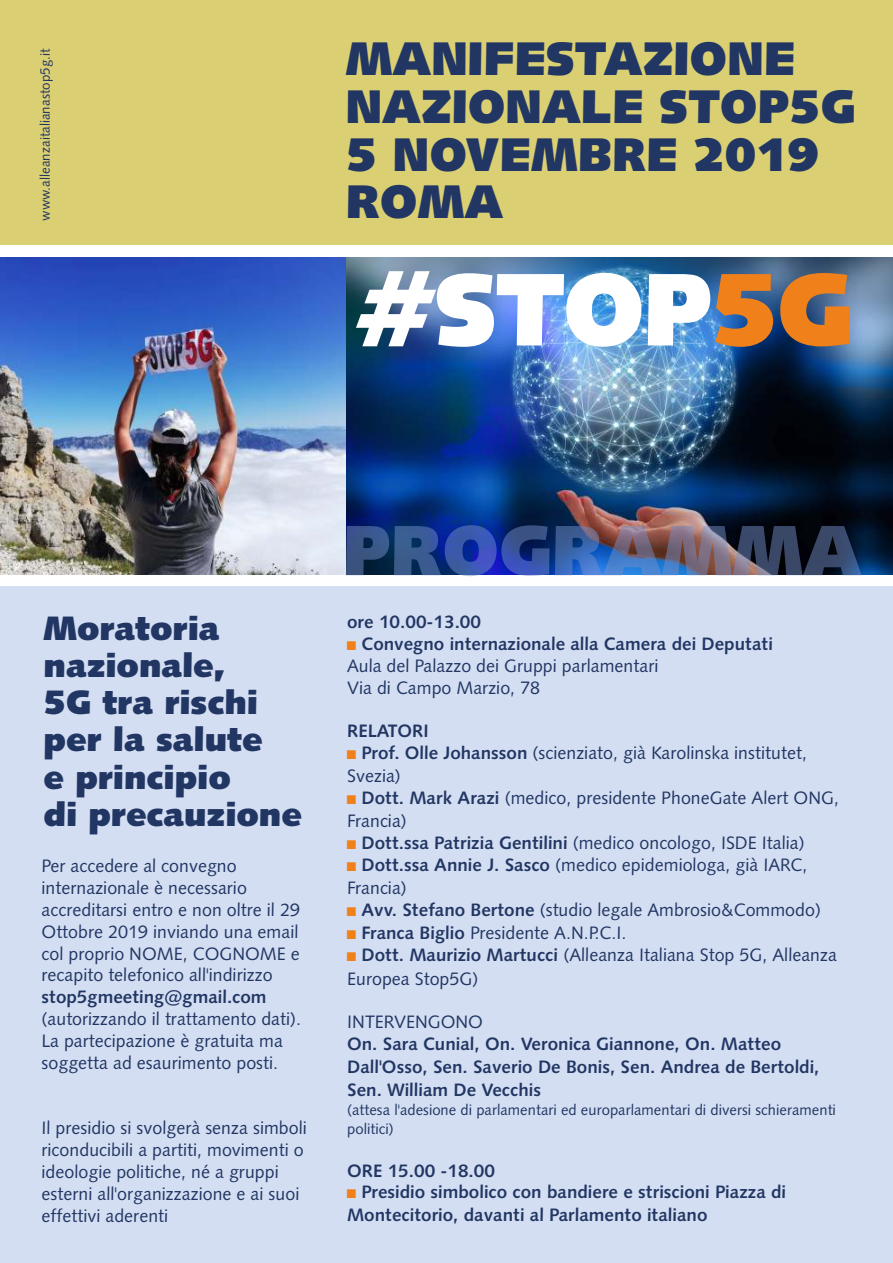
<style>
.page{position:relative;width:893px;height:1263px;background:#fff}
.page>*{position:absolute;margin:0;border:0;box-sizing:border-box;transform-origin:0 0}
.t1{font:103.5px "Humanist 531 BT Ultra Black A";letter-spacing:-.02em;color:#fff}
.t2{font:71.4px "Humanist 531 BT Ultra Black A";color:rgb(117 143 201/.5)}
.t3{font:47.25px/47.5px "Humanist 531 BT Ultra Black A";color:#213663}
.t4{font:33.9px/37px "Humanist 531 BT Ultra Black A";color:#213663}
.t5{font:18px/21.9px "Humanist 531 BT Roman A";color:#213663}
.t6{font:18px/23px "Humanist 531 BT Bold A";color:#213663}
.t7{font:15px/19.4px "Humanist 531 BT Roman A";color:#213663}
.t8{font:13.5px "Humanist 531 BT Roman A";color:#213663}
.s1{color:#f0801a}
.s2{font-family:"Humanist 531 BT Bold A"}
</style>
<div class="page">
<div style="left:0;top:586px;width:893px;height:677px;background:#d4def2"></div>
<div style="left:0;top:0;width:893px;height:245px;background:#dbcf73"></div>
<img style="left:0;top:258px;width:346px;height:316px">
<img style="left:346px;top:258px;width:547px;height:316px">
<p class="t8" style="left:40px;top:221px;width:174px;rotate:-90deg">www.alleanzaitalianastop5g.it</p>
<h3 class="t3" style="left:346px;top:39px;width:511px">MANIFESTAZIONE<br>NAZIONALE STOP5G<br>5 NOVEMBRE 2019<br>ROMA</h3>
<h1 class="t1" style="left:356px;top:267px;width:498px">#STOP<span class="s1">5G</span></h1>
<h3 class="t4" style="left:44px;top:613px;width:260px">Moratoria nazionale,<br>5G tra rischi per la salute<br>e principio<br>di precauzione</h3>
<p class="t5" style="left:42px;top:856px;width:260px">Per accedere al convegno internazionale è necessario accreditarsi entro e non oltre il 29<br>Ottobre 2019 inviando una email col proprio NOME, COGNOME e recapito telefonico all'indirizzo</p>
<p class="t6" style="left:42px;top:987px;width:227px">stop5gmeeting@gmail.com</p>
<p class="t5" style="left:42px;top:1009px;width:261px">(autorizzando il trattamento dati).<br>La partecipazione è gratuita ma soggetta ad esaurimento posti.</p>
<p class="t5" style="left:42px;top:1118px;width:267px">Il presidio si svolgerà senza simboli riconducibili a partiti, movimenti o ideologie politiche, né a gruppi esterni all'organizzazione e ai suoi effettivi aderenti</p>
<h2 class="t2" style="left:343px;top:521px;width:521px">PROGRAMMA</h2>
<p class="t6" style="left:362px;top:613px;width:413px;line-height:21.6px;text-indent:-14px">ore 10.00-13.00<br>Convegno internazionale alla Camera dei Deputati</p>
<p class="t5" style="left:347px;top:656px;width:313px">Aula del Palazzo dei Gruppi parlamentari<br>Via di Campo Marzio, 78</p>
<p class="t6" style="left:347px;top:721px;width:83px">RELATORI</p>
<p class="t5" style="left:347px;top:742px;width:461px;line-height:23.2px;text-indent:14px"><span class="s2">Prof. Olle Johansson</span> (scienziato, già Karolinska institutet,<br>Svezia)</p>
<p class="t5" style="left:362px;top:788px;width:479px"><span class="s2">Dott. Mark Arazi</span> (medico, presidente PhoneGate Alert ONG,</p>
<p class="t5" style="left:347px;top:812px;width:61px">Francia)</p>
<p class="t5" style="left:362px;top:833px;width:445px"><span class="s2">Dott.ssa Patrizia Gentilini</span> (medico oncologo, ISDE Italia)</p>
<p class="t5" style="left:362px;top:855px;width:447px"><span class="s2">Dott.ssa Annie J. Sasco</span> (medico epidemiologa, già IARC,</p>
<p class="t5" style="left:347px;top:879px;width:61px">Francia)</p>
<p class="t5" style="left:362px;top:900px;width:461px"><span class="s2">Avv. Stefano Bertone</span> (studio legale Ambrosio&amp;Commodo)</p>
<p class="t5" style="left:362px;top:924px;width:266px"><span class="s2">Franca Biglio</span> Presidente A.N.P.C.I.</p>
<p class="t5" style="left:362px;top:946px;width:477px"><span class="s2">Dott. Maurizio Martucci</span> (Alleanza Italiana Stop 5G, Alleanza</p>
<p class="t5" style="left:347px;top:969px;width:133px">Europea Stop5G)</p>
<p class="t5" style="left:347px;top:1013px;width:137px">INTERVENGONO</p>
<p class="t6" style="left:347px;top:1034px;width:474px">On. Sara Cunial, On. Veronica Giannone, On. Matteo<br>Dall'Osso, Sen. Saverio De Bonis, Sen. Andrea de Bertoldi,<br>Sen. William De Vecchis</p>
<p class="t7" style="left:347px;top:1101px;width:490px">(attesa l'adesione di parlamentari ed europarlamentari di diversi schieramenti politici)</p>
<p class="t6" style="left:347px;top:1160px;width:149px">ORE 15.00 -18.00</p>
<p class="t6" style="left:362px;top:1182px;width:426px">Presidio simbolico con bandiere e striscioni Piazza di</p>
<p class="t6" style="left:347px;top:1205px;width:362px">Montecitorio, davanti al Parlamento italiano</p>
</div>
